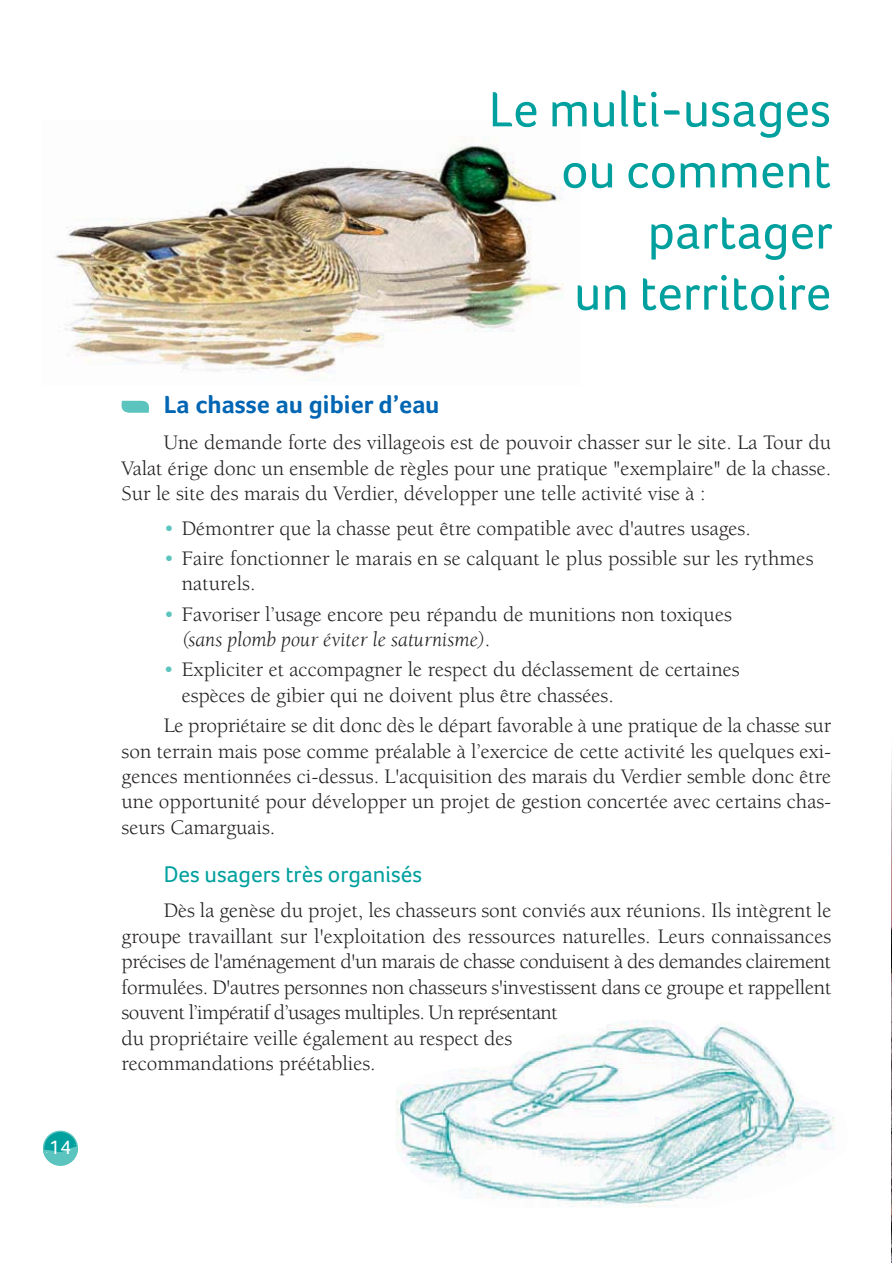
<style>
.page{position:relative;width:893px;height:1263px;background:#fff}
.page>*{position:absolute;margin:0;border:0;box-sizing:border-box;transform-origin:0 0}
.t1{font:50.85px/61.1px "Foco";color:#00a09e;text-align:right}
.t2{font:700 25.5px "Foco";color:#0066b3}
.t3{font:23.4px "Foco";color:#00a09e}
.t4{font:21.15px/25.5px "Berkeley";color:#231f20}
.t5{font:20.1px "Foco";color:#fff}
.s1{color:#5bc4be}
.s2{font-style:italic}
</style>
<div class="page">
<img style="left:54px;top:137px;width:510px;height:244px">
<img style="left:891px;top:736px;width:1px;height:527px">
<svg style="left:43px;top:1131px;width:35px;height:35px"></svg>
<svg style="left:122px;top:401px;width:27px;height:12px"></svg>
<img style="left:396px;top:1020px;width:439px;height:187px">
<p class="t5" style="left:49px;top:1139px;width:24px">14</p>
<h1 class="t1" style="left:489px;top:83px;width:345px">Le multi-usages ou comment partager<br>un territoire</h1>
<p class="t2" style="left:164px;top:395px;width:277px">La chasse au gibier d’eau</p>
<p class="t4" style="left:122px;top:432px;width:711px;text-align:justify;text-indent:42px">Une demande forte des villageois est de pouvoir chasser sur le site. La Tour du Valat érige donc un ensemble de règles pour une pratique "exemplaire" de la chasse.<br>Sur le site des marais du Verdier, développer une telle activité vise à :</p>
<p class="t4" style="left:164px;top:517px;width:589px"><span class="s1">•</span> Démontrer que la chasse peut être compatible avec d'autres usages.</p>
<p class="t4" style="left:182px;top:547px;width:633px;text-indent:-18px"><span class="s1">•</span> Faire fonctionner le marais en se calquant le plus possible sur les rythmes naturels.</p>
<p class="t4" style="left:182px;top:603px;width:552px;text-indent:-18px"><span class="s1">•</span> Favoriser l’usage encore peu répandu de munitions non toxiques <span class="s2">(sans plomb pour éviter le saturnisme)</span>.</p>
<p class="t4" style="left:182px;top:659px;width:559px;text-indent:-18px"><span class="s1">•</span> Expliciter et accompagner le respect du déclassement de certaines espèces de gibier qui ne doivent plus être chassées.</p>
<p class="t4" style="left:122px;top:715px;width:711px;text-align:justify;text-indent:42px">Le propriétaire se dit donc dès le départ favorable à une pratique de la chasse sur son terrain mais pose comme préalable à l’exercice de cette activité les quelques exi&shy;gences mentionnées ci-dessus. L'acquisition des marais du Verdier semble donc être une opportunité pour développer un projet de gestion concertée avec certains chas&shy;seurs Camarguais.</p>
<p class="t3" style="left:164px;top:865px;width:260px">Des usagers très organisés</p>
<p class="t4" style="left:122px;top:900px;width:711px;text-indent:42px">Dès la genèse du projet, les chasseurs sont conviés aux réunions. Ils intègrent le groupe travaillant sur l'exploitation des ressources naturelles. Leurs connaissances précises de l'aménagement d'un marais de chasse conduisent à des demandes clairement formulées. D'autres personnes non chasseurs s'investissent dans ce groupe et rappellent souvent l’impératif d’usages multiples. Un représentant<br>du propriétaire veille également au respect des<br>recommandations préétablies.</p>
</div>
